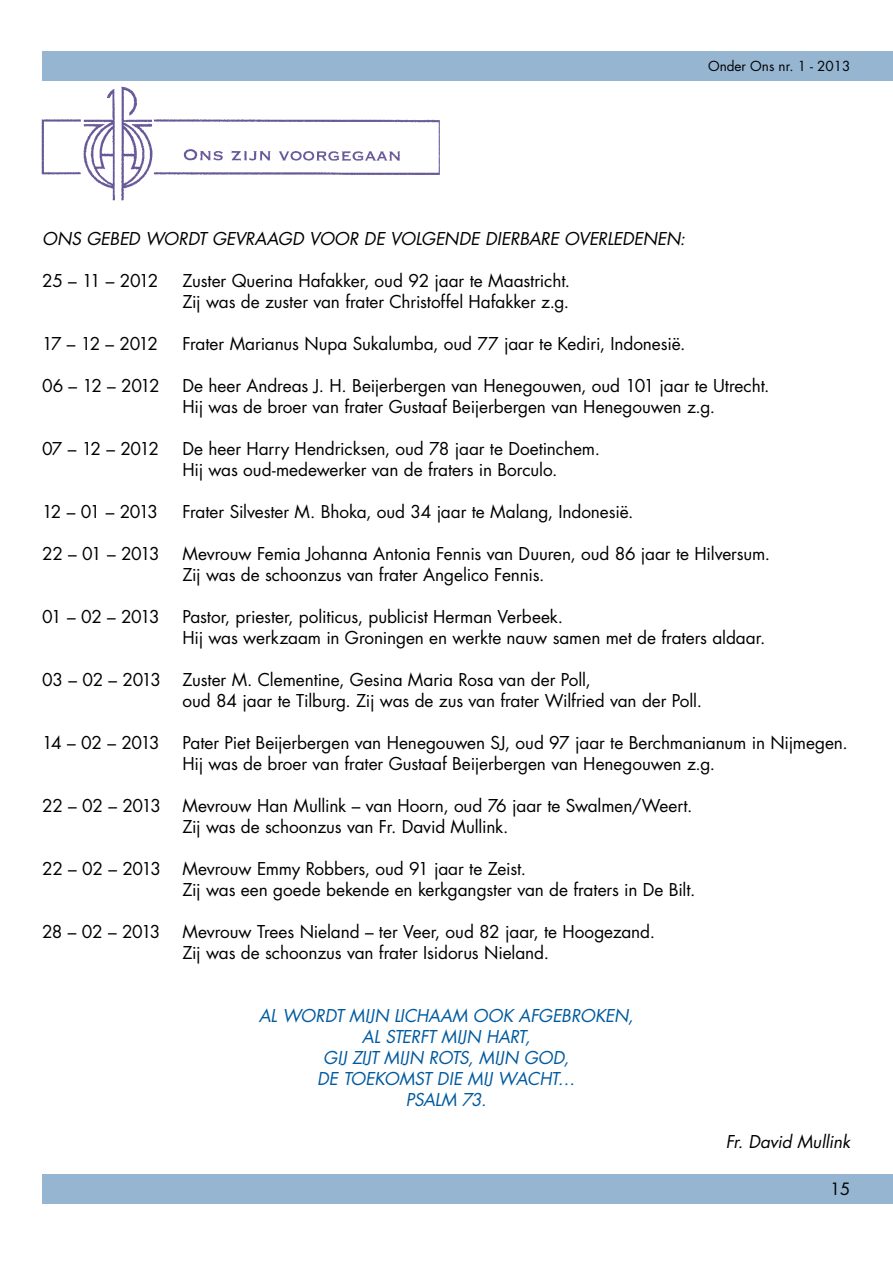
<style>
.page{position:relative;width:893px;height:1263px;background:#fff}
.page>*{position:absolute;margin:0;border:0;box-sizing:border-box;transform-origin:0 0}
.t1{font:17.25px/21px "Futura Std";letter-spacing:-.005em;color:#000}
.t2{font:italic 17.25px/21px "Futura Std";letter-spacing:-.01em;color:#005a9f;text-align:center}
.t3{font:italic 17.25px "Futura Std";letter-spacing:-.01em;color:#000}
.t4{font:16.5px "Futura Std";color:#000}
.t5{font:13.5px "Futura Std";color:#000}
</style>
<div class="page">
<div style="left:43px;top:1174px;width:850px;height:29px;background:#96b5d0"></div>
<img style="left:41px;top:74px;width:399px;height:127px">
<div style="left:43px;top:51px;width:850px;height:30px;background:#96b5d0"></div>
<p class="t5" style="left:708px;top:58px;width:144px">Onder Ons nr. 1 - 2013</p>
<p class="t3" style="left:42px;top:228px;width:645px">ONS GEBED WORDT GEVRAAGD VOOR DE VOLGENDE DIERBARE OVERLEDENEN:</p>
<p class="t1" style="left:42px;top:270px;width:118px">25 – 11 – 2012</p>
<p class="t1" style="left:182px;top:270px;width:389px">Zuster Querina Hafakker, oud 92 jaar te Maastricht.<br>Zij was de zuster van frater Christoffel Hafakker z.g.</p>
<p class="t1" style="left:42px;top:333px;width:117px">17 – 12 – 2012</p>
<p class="t1" style="left:182px;top:333px;width:505px">Frater Marianus Nupa Sukalumba, oud 77 jaar te Kediri, Indonesië.</p>
<p class="t1" style="left:42px;top:375px;width:119px">06 – 12 – 2012</p>
<p class="t1" style="left:182px;top:375px;width:589px">De heer Andreas J. H. Beijerbergen van Henegouwen, oud 101 jaar te Utrecht.<br>Hij was de broer van frater Gustaaf Beijerbergen van Henegouwen z.g.</p>
<p class="t1" style="left:42px;top:438px;width:118px">07 – 12 – 2012</p>
<p class="t1" style="left:182px;top:438px;width:419px">De heer Harry Hendricksen, oud 78 jaar te Doetinchem.<br>Hij was oud-medewerker van de fraters in Borculo.</p>
<p class="t1" style="left:42px;top:501px;width:118px">12 – 01 – 2013</p>
<p class="t1" style="left:182px;top:501px;width:453px">Frater Silvester M. Bhoka, oud 34 jaar te Malang, Indonesië.</p>
<p class="t1" style="left:42px;top:543px;width:119px">22 – 01 – 2013</p>
<p class="t1" style="left:182px;top:543px;width:589px">Mevrouw Femia Johanna Antonia Fennis van Duuren, oud 86 jaar te Hilversum.<br>Zij was de schoonzus van frater Angelico Fennis.</p>
<p class="t1" style="left:42px;top:606px;width:119px">01 – 02 – 2013</p>
<p class="t1" style="left:182px;top:606px;width:584px">Pastor, priester, politicus, publicist Herman Verbeek.<br>Hij was werkzaam in Groningen en werkte nauw samen met de fraters aldaar.</p>
<p class="t1" style="left:182px;top:669px;width:521px;text-indent:-140px">03 – 02 – 2013 Zuster M. Clementine, Gesina Maria Rosa van der Poll,<br>oud 84 jaar te Tilburg. Zij was de zus van frater Wilfried van der Poll.</p>
<p class="t1" style="left:42px;top:732px;width:119px">14 – 02 – 2013</p>
<p class="t1" style="left:182px;top:732px;width:667px">Pater Piet Beijerbergen van Henegouwen SJ, oud 97 jaar te Berchmanianum in Nijmegen.<br>Hij was de broer van frater Gustaaf Beijerbergen van Henegouwen z.g.</p>
<p class="t1" style="left:182px;top:795px;width:511px;text-indent:-140px">22 – 02 – 2013 Mevrouw Han Mullink – van Hoorn, oud 76 jaar te Swalmen/Weert.<br>Zij was de schoonzus van Fr. David Mullink.</p>
<p class="t1" style="left:182px;top:858px;width:514px;text-indent:-140px">22 – 02 – 2013 Mevrouw Emmy Robbers, oud 91 jaar te Zeist.<br>Zij was een goede bekende en kerkgangster van de fraters in De Bilt.</p>
<p class="t1" style="left:42px;top:921px;width:120px">28 – 02 – 2013</p>
<p class="t1" style="left:182px;top:921px;width:474px">Mevrouw Trees Nieland – ter Veer, oud 82 jaar, te Hoogezand.<br>Zij was de schoonzus van frater Isidorus Nieland.</p>
<p class="t2" style="left:259px;top:1005px;width:376px">AL WORDT MIJN LICHAAM OOK AFGEBROKEN,<br>AL STERFT MIJN HART,<br>GIJ ZIJT MIJN ROTS, MIJN GOD,<br>DE TOEKOMST DIE MIJ WACHT…<br>PSALM 73.</p>
<p class="t3" style="left:726px;top:1131px;width:126px">Fr. David Mullink</p>
<p class="t4" style="left:830px;top:1179px;width:22px">15</p>
</div>
